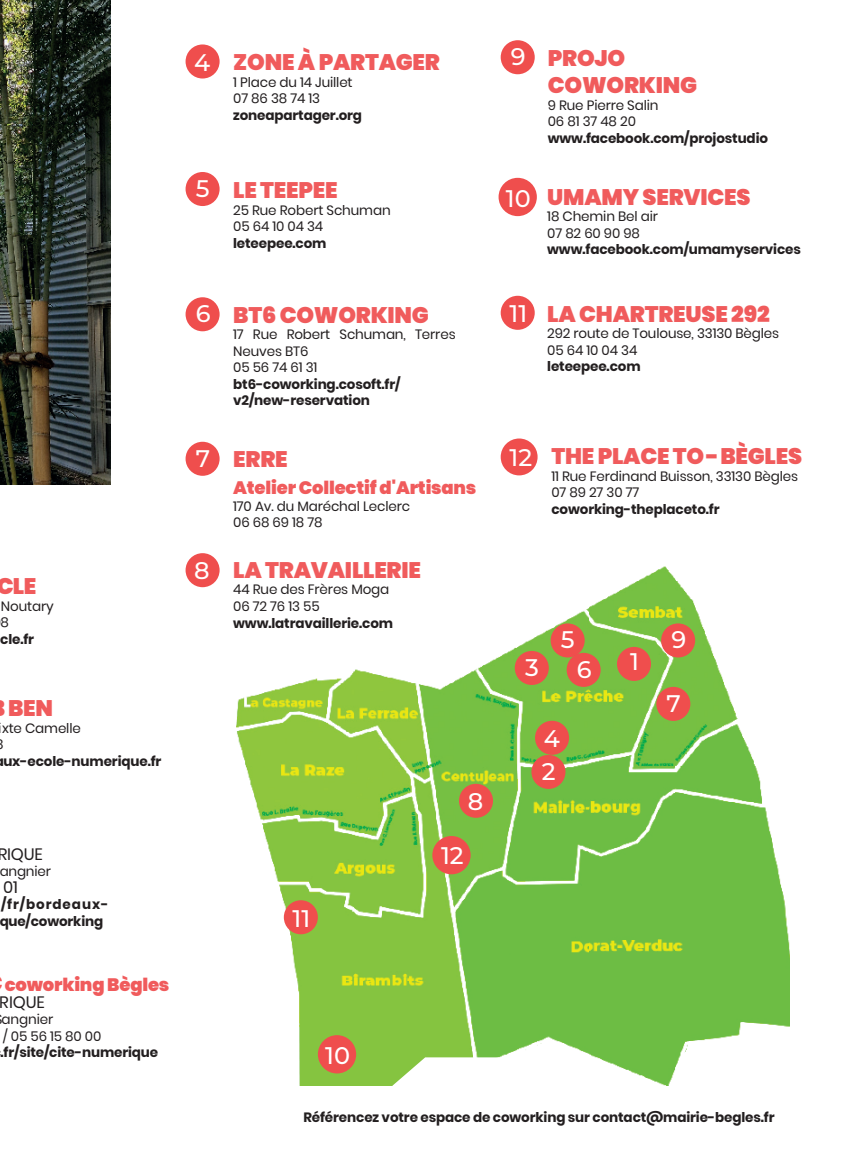
<style>
.page{position:relative;width:851px;height:1149px;background:#fff}
.page>*{position:absolute;margin:0;border:0;box-sizing:border-box;transform-origin:0 0}
.t1{font:500 24px "Montserrat";color:#fff}
.t2{font:900 22.5px/27px "Poppins";letter-spacing:-.01em;color:#f05b5c}
.t3{font:900 18px "Poppins";letter-spacing:-.01em;color:#f05b5c}
.t4{font:16.5px "Poppins";letter-spacing:-.01em;color:#231f20}
.t5{font:13.5px/16.5px "Poppins";letter-spacing:-.01em;color:#231f20}
.t6{font:700 13.5px/16.5px "Poppins";letter-spacing:-.01em;color:#231f20}
</style>
<div class="page">
<img style="left:194px;top:564px;width:595px;height:521px">
<svg style="left:386px;top:1056px;width:161px;height:30px"></svg>
<img style="left:0;top:0;width:110px;height:484px">
<div style="left:661px;top:623px;width:34px;height:34px;background:#ef4e4d;border-radius:50%"></div>
<div style="left:500px;top:40px;width:34px;height:34px;background:#ef4e4d;border-radius:50%"></div>
<div style="left:498px;top:178px;width:38px;height:38px;background:#ef4e4d;border-radius:50%"></div>
<div style="left:531px;top:754px;width:34px;height:34px;background:#ef4e4d;border-radius:50%"></div>
<div style="left:535px;top:720px;width:34px;height:34px;background:#ef4e4d;border-radius:50%"></div>
<div style="left:185px;top:44px;width:34px;height:34px;background:#ef4e4d;border-radius:50%"></div>
<div style="left:514px;top:650px;width:34px;height:34px;background:#ef4e4d;border-radius:50%"></div>
<div style="left:500px;top:296px;width:34px;height:34px;background:#ef4e4d;border-radius:50%"></div>
<div style="left:284px;top:899px;width:34px;height:35px;background:#ef4e4d;border-radius:50%"></div>
<div style="left:432px;top:835px;width:38px;height:39px;background:#ef4e4d;border-radius:50%"></div>
<div style="left:500px;top:438px;width:37px;height:37px;background:#ef4e4d;border-radius:50%"></div>
<div style="left:550px;top:623px;width:34px;height:34px;background:#ef4e4d;border-radius:50%"></div>
<div style="left:185px;top:172px;width:34px;height:34px;background:#ef4e4d;border-radius:50%"></div>
<div style="left:566px;top:652px;width:34px;height:34px;background:#ef4e4d;border-radius:50%"></div>
<div style="left:185px;top:297px;width:34px;height:34px;background:#ef4e4d;border-radius:50%"></div>
<div style="left:617px;top:646px;width:34px;height:34px;background:#ef4e4d;border-radius:50%"></div>
<div style="left:459px;top:783px;width:34px;height:34px;background:#ef4e4d;border-radius:50%"></div>
<div style="left:185px;top:553px;width:34px;height:34px;background:#ef4e4d;border-radius:50%"></div>
<div style="left:656px;top:686px;width:34px;height:34px;background:#ef4e4d;border-radius:50%"></div>
<div style="left:185px;top:441px;width:34px;height:34px;background:#ef4e4d;border-radius:50%"></div>
<div style="left:318px;top:1034px;width:38px;height:39px;background:#ef4e4d;border-radius:50%"></div>
<h2 class="t2" style="left:-4px;top:573px;width:42px">CLE</h2>
<p class="t5" style="left:1px;top:597px;width:55px">Noutary<br>8</p>
<p class="t6" style="left:0;top:630px;width:35px">cle.fr</p>
<h2 class="t2" style="left:8px;top:695px;width:46px">BEN</h2>
<p class="t5" style="left:-4px;top:719px;width:87px">ixte Camelle<br>8</p>
<p class="t6" style="left:3px;top:752px;width:159px">ux-ecole-numerique.fr</p>
<p class="t4" style="left:-2px;top:844px;width:47px">RIQUE</p>
<p class="t5" style="left:0;top:863px;width:53px">angnier</p>
<p class="t4" style="left:3px;top:877px;width:16px">01</p>
<p class="t6" style="left:-1px;top:896px;width:111px">/fr/bordeaux&shy;que/coworking</p>
<h3 class="t3" style="left:5px;top:974px;width:166px">coworking Bègles</h3>
<p class="t4" style="left:0;top:992px;width:47px">RIQUE</p>
<p class="t5" style="left:2px;top:1011px;width:101px">angnier<br>/ 05 56 15 80 00</p>
<p class="t6" style="left:1px;top:1044px;width:159px">.fr/site/cite-numerique</p>
<h1 class="t1" style="left:194px;top:45px;width:18px">4</h1>
<h2 class="t2" style="left:233px;top:49px;width:208px">ZONE À PARTAGER</h2>
<p class="t5" style="left:233px;top:74px;width:121px">1 Place du 14 Juillet<br>07 86 38 74 13</p>
<p class="t6" style="left:233px;top:107px;width:130px">zoneapartager.org</p>
<h1 class="t1" style="left:511px;top:40px;width:16px">9</h1>
<h2 class="t2" style="left:547px;top:45px;width:151px">PROJO<br>COWORKING</h2>
<p class="t5" style="left:547px;top:97px;width:112px">9 Rue Pierre Salin<br>06 81 37 48 20</p>
<p class="t6" style="left:547px;top:130px;width:222px">www.facebook.com/projostudio</p>
<h1 class="t1" style="left:196px;top:171px;width:15px">5</h1>
<h2 class="t2" style="left:233px;top:177px;width:106px">LE TEEPEE</h2>
<p class="t5" style="left:233px;top:202px;width:159px">25 Rue Robert Schuman<br>05 64 10 04 34</p>
<p class="t6" style="left:233px;top:235px;width:95px">leteepee.com</p>
<h1 class="t1" style="left:505px;top:182px;width:26px">10</h1>
<h2 class="t2" style="left:547px;top:183px;width:205px">UMAMY SERVICES</h2>
<p class="t5" style="left:547px;top:208px;width:112px">18 Chemin Bel air<br>07 82 60 90 98</p>
<p class="t6" style="left:547px;top:241px;width:255px">www.facebook.com/umamyservices</p>
<h1 class="t1" style="left:196px;top:296px;width:16px">6</h1>
<h2 class="t2" style="left:233px;top:301px;width:197px">BT6 COWORKING</h2>
<p class="t5" style="left:233px;top:326px;width:224px">17 Rue Robert Schuman, Terres<br>Neuves BT6<br>05 56 74 61 31</p>
<p class="t6" style="left:233px;top:376px;width:169px">bt6-coworking.cosoft.fr/ v2/new-reservation</p>
<h1 class="t1" style="left:509px;top:296px;width:19px">11</h1>
<h2 class="t2" style="left:547px;top:300px;width:224px">LA CHARTREUSE 292</h2>
<p class="t5" style="left:547px;top:325px;width:233px">292 route de Toulouse, 33130 Bègles<br>05 64 10 04 34</p>
<p class="t6" style="left:547px;top:358px;width:95px">leteepee.com</p>
<h1 class="t1" style="left:196px;top:441px;width:16px">7</h1>
<h2 class="t2" style="left:233px;top:445px;width:56px">ERRE</h2>
<h3 class="t3" style="left:233px;top:477px;width:245px">Atelier Collectif d'Artisans</h3>
<p class="t5" style="left:233px;top:497px;width:178px">170 Av. du Maréchal Leclerc<br>06 68 69 18 78</p>
<h1 class="t1" style="left:509px;top:441px;width:24px">12</h1>
<h2 class="t2" style="left:551px;top:443px;width:252px">THE PLACE TO - BÈGLES</h2>
<p class="t5" style="left:551px;top:468px;width:248px">11 Rue Ferdinand Buisson, 33130 Bègles<br>07 89 27 30 77</p>
<p class="t6" style="left:551px;top:501px;width:170px">coworking-theplaceto.fr</p>
<h1 class="t1" style="left:194px;top:554px;width:17px">8</h1>
<h2 class="t2" style="left:233px;top:556px;width:189px">LA TRAVAILLERIE</h2>
<p class="t5" style="left:233px;top:581px;width:158px">44 Rue des Frères Moga<br>06 72 76 13 55</p>
<p class="t6" style="left:233px;top:614px;width:161px">www.latravaillerie.com</p>
<h1 class="t1" style="left:561px;top:622px;width:15px">5</h1>
<h1 class="t1" style="left:671px;top:622px;width:16px">9</h1>
<h1 class="t1" style="left:525px;top:650px;width:15px">3</h1>
<h1 class="t1" style="left:576px;top:652px;width:16px">6</h1>
<h1 class="t1" style="left:630px;top:644px;width:10px">1</h1>
<h1 class="t1" style="left:666px;top:686px;width:16px">7</h1>
<h1 class="t1" style="left:543px;top:721px;width:18px">4</h1>
<h1 class="t1" style="left:541px;top:754px;width:15px">2</h1>
<h1 class="t1" style="left:467px;top:784px;width:17px">8</h1>
<h1 class="t1" style="left:441px;top:838px;width:24px">12</h1>
<h1 class="t1" style="left:292px;top:900px;width:19px">11</h1>
<h1 class="t1" style="left:325px;top:1038px;width:26px">10</h1>
<p class="t6" style="left:303px;top:1108px;width:472px">Référencez votre espace de coworking sur contact@mairie-begles.fr</p>
</div>
